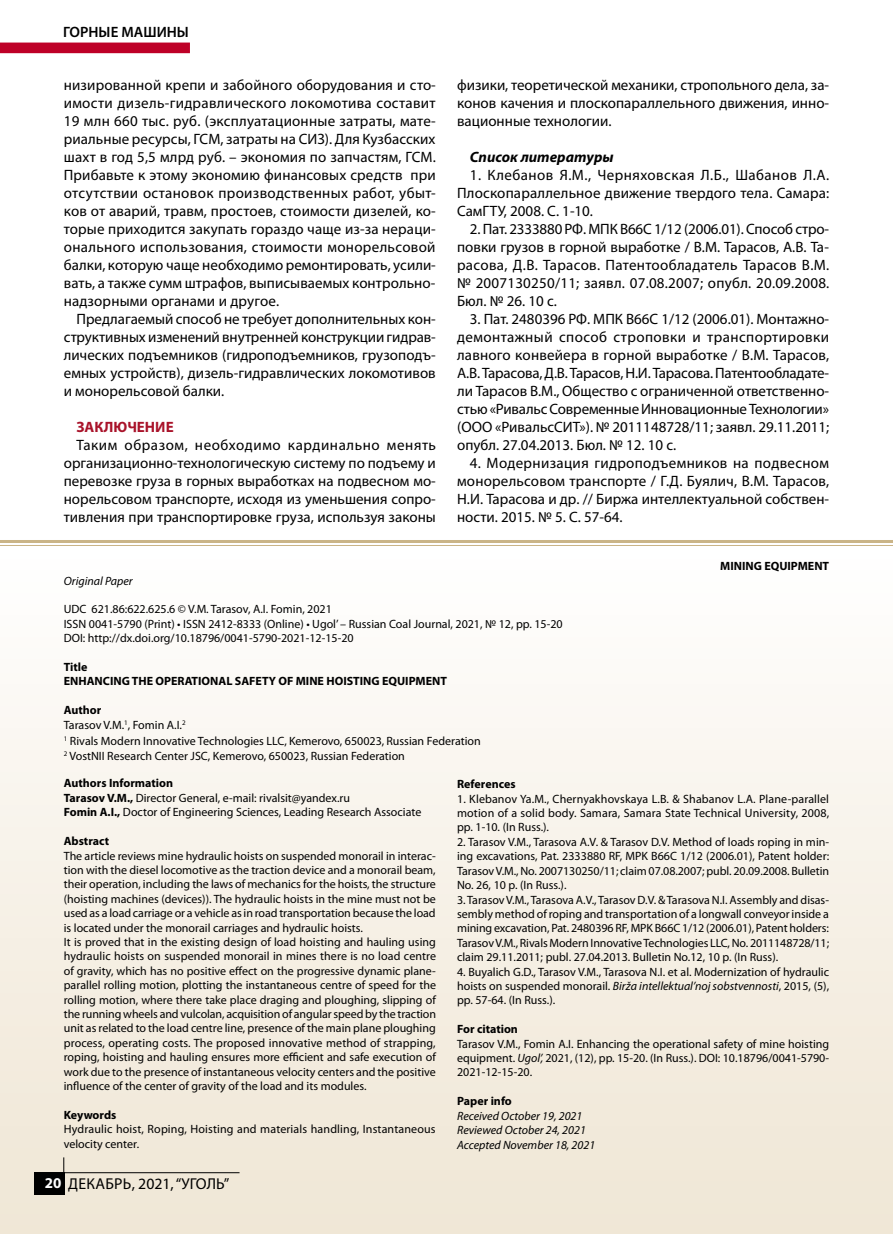
<style>
.page{position:relative;width:893px;height:1234px;background:#fff}
.page>*{position:absolute;margin:0;border:0;box-sizing:border-box;transform-origin:0 0}
.t1{font:15.75px "Myriad Pro";color:#000}
.t2{font:15px/18px "Myriad Pro";color:#000;text-align:justify}
.t3{font:italic 700 15px "Myriad Pro";color:#000}
.t4{font:600 15px "Myriad Pro";color:#000}
.t5{font:700 15px "Myriad Pro";color:#a9132a}
.t6{font:12px/14.4px "Myriad Pro";color:#000}
.t7{font:700 12px/14.4px "Myriad Pro";color:#000}
.t8{font:italic 12px/14.4px "Myriad Pro";color:#000}
.s1{font-weight:700}
.s2{font-style:italic}
.s3{font-weight:700;font-size:15px;color:#fff}
</style>
<div class="page">
<div style="left:0;top:550px;width:893px;height:683px;background:linear-gradient(to bottom,#fffefe,#eee5d3)"></div>
<hr style="left:0;top:540px;width:893px;height:3px;background:#cab487">
<hr style="left:0;top:545px;width:893px;height:1px;background:#cab487">
<div style="left:34px;top:1171px;width:30px;height:23px;background:#000"></div>
<hr style="left:64px;top:1171px;width:176px;height:1px;background:#000">
<svg style="left:63px;top:1157px;width:1px;height:15px"></svg>
<div style="left:0;top:43px;width:190px;height:10px;background:#be0027"></div>
<p class="t4" style="left:63px;top:22px;width:127px">ГОРНЫЕ МАШИНЫ</p>
<p class="t2" style="left:64px;top:76px;width:374px">низированной крепи и забойного оборудования и сто&shy;имости дизель-гидравлического локомотива составит 19 млн 660 тыс. руб. (эксплуатационные затраты, мате&shy;риальные ресурсы, ГСМ, затраты на СИЗ). Для Кузбасских шахт в год 5,5 млрд руб. – экономия по запчастям, ГСМ.<br>Прибавьте к этому экономию финансовых средств при отсутствии остановок производственных работ, убыт&shy;ков от аварий, травм, простоев, стоимости дизелей, ко&shy;торые приходится закупать гораздо чаще из-за нераци&shy;онального использования, стоимости монорельсовой балки, которую чаще необходимо ремонтировать, усили&shy;вать, а также сумм штрафов, выписываемых контрольно&shy;надзорными органами и другое.</p>
<p class="t2" style="left:64px;top:310px;width:374px;text-indent:13px">Предлагаемый способ не требует дополнительных кон&shy;структивных изменений внутренней конструкции гидрав&shy;лических подъемников (гидроподъемников, грузоподъ&shy;емных устройств), дизель-гидравлических локомотивов и монорельсовой балки.</p>
<p class="t5" style="left:77px;top:417px;width:99px">ЗАКЛЮЧЕНИЕ</p>
<p class="t2" style="left:64px;top:436px;width:374px;text-indent:13px">Таким образом, необходимо кардинально менять организационно-технологическую систему по подъему и перевозке груза в горных выработках на подвесном мо&shy;норельсовом транспорте, исходя из уменьшения сопро&shy;тивления при транспортировке груза, используя законы</p>
<p class="t2" style="left:457px;top:76px;width:374px">физики, теоретической механики, стропольного дела, за&shy;конов качения и плоскопараллельного движения, инно&shy;вационные технологии.</p>
<p class="t3" style="left:470px;top:147px;width:145px">Список литературы</p>
<p class="t2" style="left:457px;top:166px;width:374px;text-indent:13px">1. Клебанов Я.М., Черняховская Л.Б., Шабанов Л.А.<br>Плоскопараллельное движение твердого тела. Самара:<br>СамГТУ, 2008. С. 1-10.</p>
<p class="t2" style="left:457px;top:220px;width:374px;text-indent:13px">2. Пат. 2333880 РФ. МПК В66С 1/12 (2006.01). Способ стро&shy;повки грузов в горной выработке / В.М. Тарасов, А.В. Та&shy;расова, Д.В. Тарасов. Патентообладатель Тарасов В.М. № 2007130250/11; заявл. 07.08.2007; опубл. 20.09.2008.<br>Бюл. № 26. 10 с.</p>
<p class="t2" style="left:457px;top:310px;width:374px;text-indent:13px">3. Пат. 2480396 РФ. МПК В66С 1/12 (2006.01). Монтажно&shy;демонтажный способ строповки и транспортировки лавного конвейера в горной выработке / В.М. Тарасов, А.В. Тарасова, Д.В. Тарасов, Н.И. Тарасова. Патентообладате&shy;ли Тарасов В.М., Общество с ограниченной ответственно&shy;стью «Ривальс Современные Инновационные Технологии» (ООО «РивальсСИТ»). № 2011148728/11; заявл. 29.11.2011; опубл. 27.04.2013. Бюл. № 12. 10 с.</p>
<p class="t2" style="left:457px;top:454px;width:374px;text-indent:13px">4. Модернизация гидроподъемников на подвесном монорельсовом транспорте / Г.Д. Буялич, В.М. Тарасов, Н.И. Тарасова и др. // Биржа интеллектуальной собствен&shy;ности. 2015. № 5. С. 57-64.</p>
<p class="t7" style="left:720px;top:558px;width:110px">MINING EQUIPMENT</p>
<p class="t8" style="left:64px;top:573px;width:70px">Original Paper</p>
<p class="t6" style="left:64px;top:601px;width:500px">UDC 621.86:622.625.6 © V.M. Tarasov, A.I. Fomin, 2021<br>ISSN 0041-5790 (Print) • ISSN 2412-8333 (Online) • Ugol’ – Russian Coal Journal, 2021, № 12, pp. 15-20<br>DOI: http://dx.doi.org/10.18796/0041-5790-2021-12-15-20</p>
<p class="t7" style="left:64px;top:659px;width:385px">Title<br>ENHANCING THE OPERATIONAL SAFETY OF MINE HOISTING EQUIPMENT</p>
<p class="t6" style="left:64px;top:702px;width:123px"><span class="s1">Author<br></span>Tarasov V.M.<sup>1</sup>, Fomin A.I.<sup>2</sup></p>
<p class="t6" style="left:64px;top:733px;width:418px"><sup>1</sup> Rivals Modern Innovative Technologies LLC, Kemerovo, 650023, Russian Federation<br><sup>2</sup> VostNII Research Center JSC, Kemerovo, 650023, Russian Federation</p>
<p class="t6" style="left:64px;top:775px;width:359px"><span class="s1">Authors Information<br>Tarasov V.M.,</span> Director General, e-mail: rivalsit@yandex.ru<br><span class="s1">Fomin A.I.,</span> Doctor of Engineering Sciences, Leading Research Associate</p>
<p class="t7" style="left:64px;top:833px;width:47px">Abstract</p>
<p class="t6" style="left:64px;top:847px;width:374px">The article reviews mine hydraulic hoists on suspended monorail in interac&shy;tion with the diesel locomotive as the traction device and a monorail beam, their operation, including the laws of mechanics for the hoists, the structure (hoisting machines (devices)). The hydraulic hoists in the mine must not be used as a load carriage or a vehicle as in road transportation because the load is located under the monorail carriages and hydraulic hoists.<br>It is proved that in the existing design of load hoisting and hauling using hydraulic hoists on suspended monorail in mines there is no load centre of gravity, which has no positive effect on the progressive dynamic plane&shy;parallel rolling motion, plotting the instantaneous centre of speed for the rolling motion, where there take place draging and ploughing, slipping of the running wheels and vulcolan, acquisition of angular speed by the traction unit as related to the load centre line, presence of the main plane ploughing process, operating costs. The proposed innovative method of strapping, roping, hoisting and hauling ensures more efficient and safe execution of work due to the presence of instantaneous velocity centers and the positive influence of the center of gravity of the load and its modules.</p>
<p class="t7" style="left:64px;top:1106px;width:54px">Keywords</p>
<p class="t6" style="left:64px;top:1121px;width:373px">Hydraulic hoist, Roping, Hoisting and materials handling, Instantaneous velocity center<span class="s2">.</span></p>
<p class="t7" style="left:457px;top:776px;width:60px">References</p>
<p class="t6" style="left:457px;top:791px;width:374px;text-align:justify">1. Klebanov Ya.M., Chernyakhovskaya L.B. &amp; Shabanov L.A. Plane-parallel motion of a solid body. Samara, Samara State Technical University, 2008, pp. 1-10. (In Russ.).</p>
<p class="t6" style="left:457px;top:834px;width:374px;text-align:justify">2. Tarasov V.M., Tarasova A.V. &amp; Tarasov D.V. Method of loads roping in min&shy;ing excavations, Pat. 2333880 RF , MPK В66С 1/12 (2006.01), Patent holder:<br>Tarasov V.M., No. 2007130250/11; claim 07.08.2007; publ. 20.09.2008. Bulletin No. 26, 10 p. (In Russ.).</p>
<p class="t6" style="left:457px;top:891px;width:374px;text-align:justify">3. Tarasov V.M., Tarasova A.V., Tarasov D.V. &amp; Tarasova N.I. Assembly and disas&shy;sembly method of roping and transportation of a longwall conveyor inside a mining excavation, Pat. 2480396 RF , MPK В66С 1/12 (2006.01), Patent holders:<br>Tarasov V.M., Rivals Modern Innovative Technologies LL C, No. 2011148728/11; claim 29.11.2011; publ. 27.04.2013. Bulletin No.12, 10 p. (In Russ).</p>
<p class="t6" style="left:457px;top:963px;width:374px;text-align:justify">4. Buyalich G.D., Tarasov V.M., Tarasova N.I. et al. Modernization of hydraulic hoists on suspended monorail. <span class="s2">Birža intellektual’noj sobstvennosti</span>, 2015, (5), pp. 57-64. (In Russ.).</p>
<p class="t7" style="left:457px;top:1021px;width:62px">For citation</p>
<p class="t6" style="left:457px;top:1035px;width:374px;text-align:justify">Tarasov V.M., Fomin A.I. Enhancing the operational safety of mine hoisting equipment. <span class="s2">Ugol’,</span> 2021, (12), pp. 15-20. (In Russ.). DOI: 10.18796/0041-5790- 2021-12-15-20.</p>
<p class="t7" style="left:457px;top:1093px;width:56px">Paper info</p>
<p class="t8" style="left:457px;top:1107px;width:140px">Received October 19, 2021<br>Reviewed October 24, 2021<br>Accepted November 18, 2021</p>
<h1 class="t1" style="left:45px;top:1173px;width:186px"><span class="s3">20</span> ДЕКАБРЬ, 2021, “УГОЛЬ”</h1>
</div>
